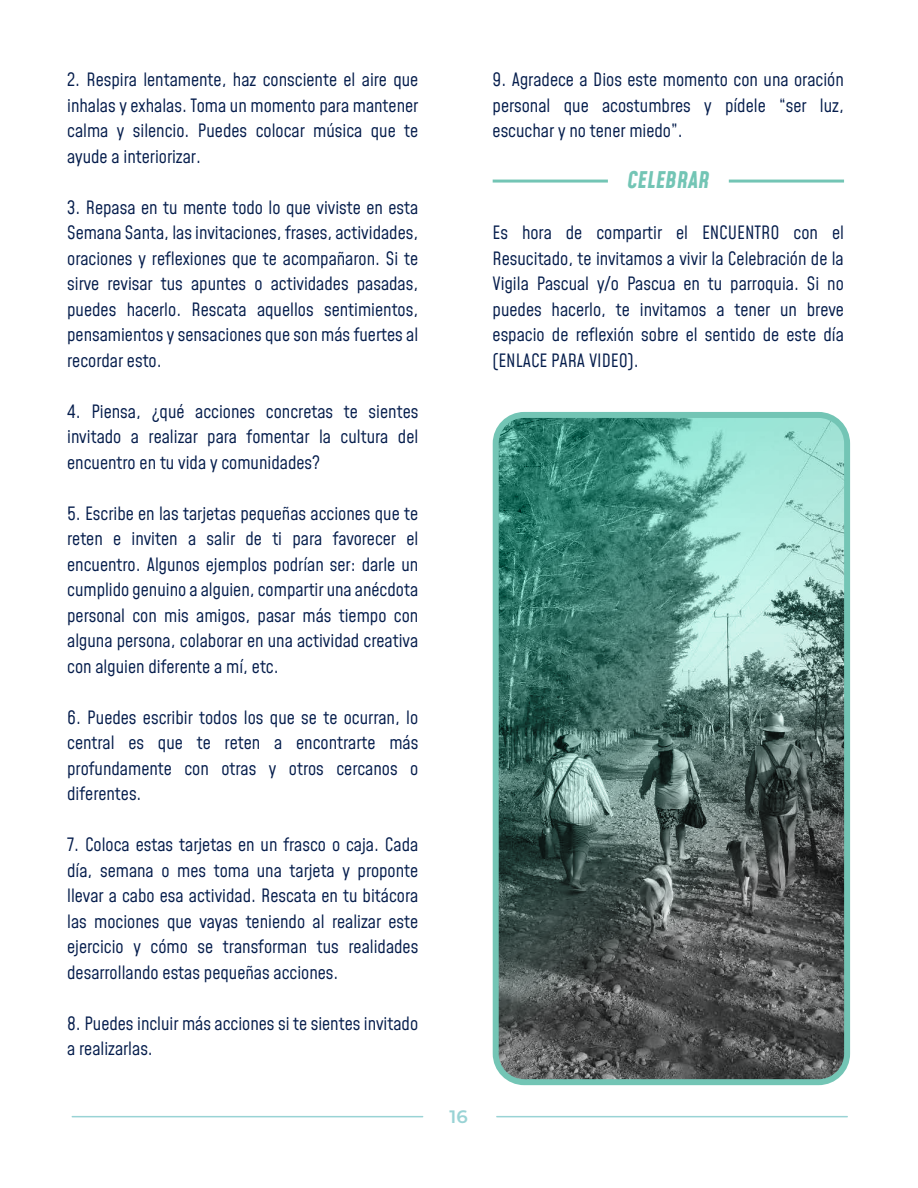
<style>
.page{position:relative;width:918px;height:1188px;background:#fff}
.page>*{position:absolute;margin:0;border:0;box-sizing:border-box;transform-origin:0 0}
.t1{font:italic 700 22.5px "Mohave";color:#73c5b5}
.t2{font:18px/25.5px "Mohave";color:#051d4c;text-align:justify}
.t3{font:600 18px "Montserrat";color:#99d3d5}
</style>
<div class="page">
<hr style="left:493px;top:180px;width:115px;height:3px;background:#73c5b5">
<hr style="left:729px;top:180px;width:115px;height:3px;background:#73c5b5">
<svg style="left:500px;top:419px;width:343px;height:659px;background:#5a7c76"></svg>
<div style="left:493px;top:412px;width:357px;height:673px;border:6px solid #73c5b5;border-radius:28px"></div>
<hr style="left:72px;top:1116px;width:351px;height:1px;background:#99d3d5">
<hr style="left:496px;top:1116px;width:352px;height:1px;background:#99d3d5">
<p class="t2" style="left:67px;top:68px;width:353px">2. Respira lentamente, haz consciente el aire que inhalas y exhalas. Toma un momento para mantener calma y silencio. Puedes colocar música que te ayude a interiorizar.</p>
<p class="t2" style="left:67px;top:196px;width:353px">3. Repasa en tu mente todo lo que viviste en esta Semana Santa, las invitaciones, frases, actividades, oraciones y reflexiones que te acompañaron. Si te sirve revisar tus apuntes o actividades pasadas, puedes hacerlo. Rescata aquellos sentimientos, pensamientos y sensaciones que son más fuertes al recordar esto.</p>
<p class="t2" style="left:67px;top:400px;width:353px">4. Piensa, ¿qué acciones concretas te sientes invitado a realizar para fomentar la cultura del encuentro en tu vida y comunidades?</p>
<p class="t2" style="left:67px;top:502px;width:353px">5. Escribe en las tarjetas pequeñas acciones que te reten e inviten a salir de ti para favorecer el encuentro. Algunos ejemplos podrían ser: darle un cumplido genuino a alguien, compartir una anécdota personal con mis amigos, pasar más tiempo con alguna persona, colaborar en una actividad creativa con alguien diferente a mí, etc.</p>
<p class="t2" style="left:67px;top:706px;width:353px">6. Puedes escribir todos los que se te ocurran, lo central es que te reten a encontrarte más profundamente con otras y otros cercanos o diferentes.</p>
<p class="t2" style="left:67px;top:833px;width:353px">7. Coloca estas tarjetas en un frasco o caja. Cada día, semana o mes toma una tarjeta y proponte llevar a cabo esa actividad. Rescata en tu bitácora las mociones que vayas teniendo al realizar este ejercicio y cómo se transforman tus realidades desarrollando estas pequeñas acciones.</p>
<p class="t2" style="left:67px;top:1012px;width:353px">8. Puedes incluir más acciones si te sientes invitado a realizarlas.</p>
<p class="t2" style="left:493px;top:68px;width:353px">9. Agradece a Dios este momento con una oración personal que acostumbres y pídele “ser luz, escuchar y no tener miedo”.</p>
<p class="t1" style="left:627px;top:166px;width:84px">CELEBRAR</p>
<p class="t2" style="left:493px;top:221px;width:353px">Es hora de compartir el ENCUENTRO con el Resucitado, te invitamos a vivir la Celebración de la Vigila Pascual y/o Pascua en tu parroquia. Si no puedes hacerlo, te invitamos a tener un breve espacio de reflexión sobre el sentido de este día (ENLACE PARA VIDEO).</p>
<p class="t3" style="left:450px;top:1103px;width:20px">16</p>
</div>
